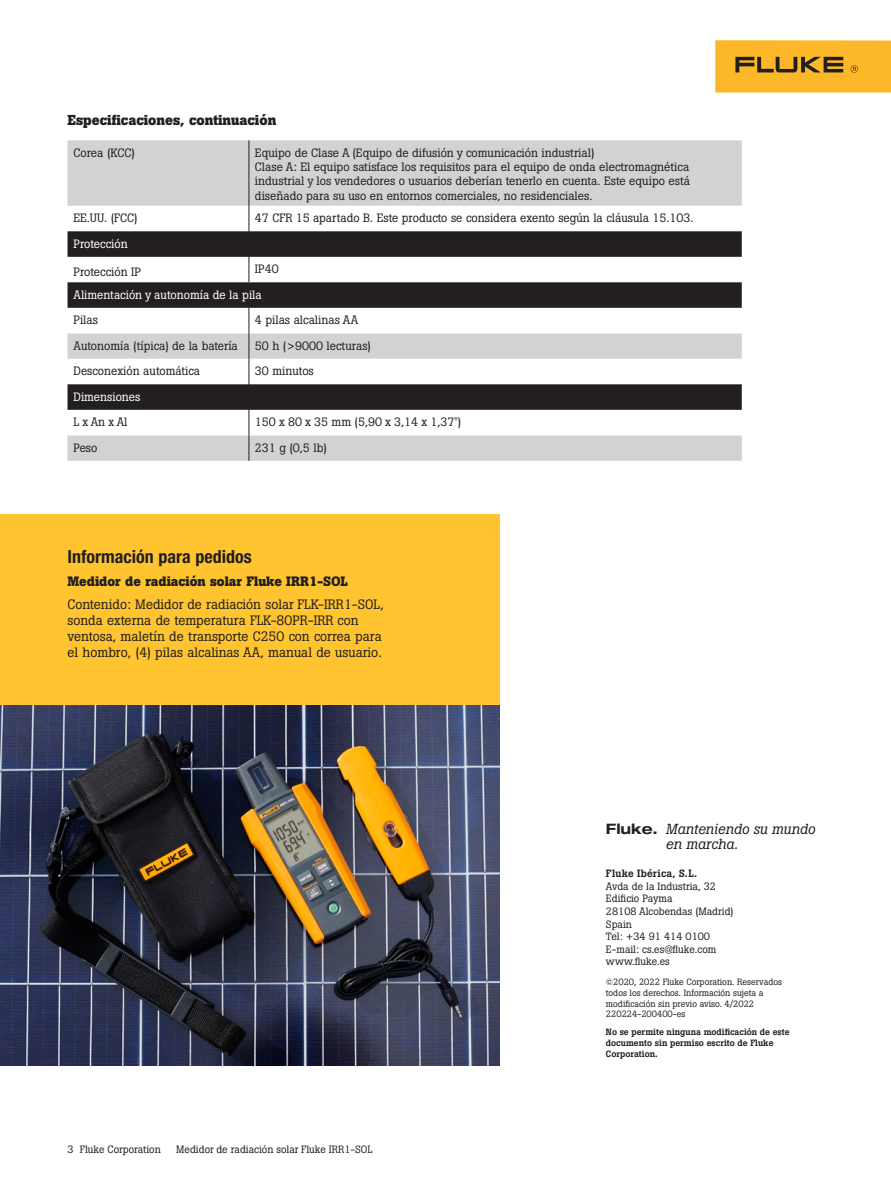
<style>
.page{position:relative;width:891px;height:1188px;background:#fff}
.page>*{position:absolute;margin:0;border:0;box-sizing:border-box;transform-origin:0 0}
.Specifications_Ord_I{font:700 condensed 18px "Helvetica Neue LT Pro";color:#231f20}
.t1{font:italic 14.4px/14.4px "Boton Pro";color:#231f20}
.Subhead_3{font:700 14.25px "Boton Pro";color:#231f20}
._2nd_level_subhead{font:13.5px/16.2px "Boton Pro";color:#231f20}
._2nd_level_subhead-2{font:700 13.5px "Boton Pro";color:#231f20}
.t2{font:12px/14.4px "Boton Pro";color:#231f20;text-align:justify}
.t3{font:12px "Boton Pro";color:#fff}
.Address_regular{font:10.5px "Boton Pro";color:#231f20}
.Address_medium{font:500 10.5px "Boton Pro";letter-spacing:.025em;color:#231f20}
.Copyright_line{font:9px/10.8px "Boton Pro";color:#231f20}
.Modifications{font:500 9px/10.8px "Boton Pro";color:#231f20}
.s1{font-family:"Helvetica Neue LT Pro";font-weight:700;font-style:normal;font-stretch:expanded}
</style>
<div class="page">
<div style="left:0;top:514px;width:499px;height:191px;background:#ffc42f"></div>
<div style="left:716px;top:40px;width:175px;height:52px;background:#fcb828"></div>
<svg style="left:735px;top:57px;width:108px;height:15px"></svg>
<svg style="left:851px;top:65px;width:7px;height:8px"></svg>
<div style="left:68px;top:140px;width:674px;height:321px;background:#d1d2d4"></div>
<svg style="left:68px;top:206px;width:674px;height:229px"></svg>
<svg style="left:68px;top:231px;width:674px;height:179px"></svg>
<hr style="left:249px;top:140px;width:1px;height:66px;background:#231f20">
<svg style="left:249px;top:206px;width:1px;height:76px"></svg>
<svg style="left:249px;top:308px;width:1px;height:153px"></svg>
<img style="left:0;top:705px;width:499px;height:360px">
<p class="Subhead_3" style="left:68px;top:111px;width:210px">Especificaciones, continuación</p>
<p class="t2" style="left:74px;top:145px;width:63px">Corea (KCC)</p>
<p class="t2" style="left:255px;top:145px;width:341px">Equipo de Clase A (Equipo de difusión y comunicación industrial)</p>
<p class="t2" style="left:255px;top:160px;width:437px">Clase A: El equipo satisface los requisitos para el equipo de onda electromagnética industrial y los vendedores o usuarios deberían tenerlo en cuenta. Este equipo está diseñado para su uso en entornos comerciales, no residenciales.</p>
<p class="t2" style="left:74px;top:211px;width:66px">EE.UU. (FCC)</p>
<p class="t2" style="left:255px;top:211px;width:440px">47 CFR 15 apartado B. Este producto se considera exento según la cláusula 15.103.</p>
<p class="t3" style="left:74px;top:236px;width:56px">Protección</p>
<p class="t2" style="left:74px;top:265px;width:69px">Protección IP</p>
<p class="t2" style="left:255px;top:262px;width:25px">IP40</p>
<p class="t3" style="left:74px;top:287px;width:190px">Alimentación y autonomía de la pila</p>
<p class="t2" style="left:74px;top:313px;width:26px">Pilas</p>
<p class="t2" style="left:255px;top:313px;width:105px">4 pilas alcalinas AA</p>
<p class="t2" style="left:74px;top:338px;width:166px">Autonomía (típica) de la batería</p>
<p class="t2" style="left:255px;top:338px;width:118px">50 h (&gt;9000 lecturas)</p>
<p class="t2" style="left:74px;top:364px;width:128px">Desconexión automática</p>
<p class="t2" style="left:255px;top:364px;width:60px">30 minutos</p>
<p class="t3" style="left:74px;top:389px;width:68px">Dimensiones</p>
<p class="t2" style="left:74px;top:415px;width:56px">L x An x Al</p>
<p class="t2" style="left:255px;top:415px;width:208px">150 x 80 x 35 mm (5,90 x 3,14 x 1,37")</p>
<p class="t2" style="left:74px;top:440px;width:25px">Peso</p>
<p class="t2" style="left:255px;top:440px;width:73px">231 g (0,5 lb)</p>
<p class="Specifications_Ord_I" style="left:68px;top:545px;width:186px">Información para pedidos</p>
<p class="_2nd_level_subhead-2" style="left:68px;top:572px;width:282px">Medidor de radiación solar Fluke IRR1-SOL</p>
<p class="_2nd_level_subhead" style="left:68px;top:596px;width:318px">Contenido: Medidor de radiación solar FLK-IRR1-SOL, sonda externa de temperatura FLK-80PR-IRR con ventosa, maletín de transporte C250 con correa para el hombro, (4) pilas alcalinas AA, manual de usuario.</p>
<p class="Address_regular" style="left:68px;top:1142px;width:95px">3 Fluke Corporation</p>
<p class="Address_regular" style="left:176px;top:1142px;width:198px">Medidor de radiación solar Fluke IRR1-SOL</p>
<p class="t1" style="left:666px;top:822px;width:151px;text-indent:-60px"><span class="s1">Fluke.</span> Manteniendo su mundo en marcha.</p>
<p class="Address_medium" style="left:606px;top:867px;width:93px">Fluke Ibérica, S.L.</p>
<p class="Address_regular" style="left:606px;top:879px;width:112px">Avda de la Industria, 32</p>
<p class="Address_regular" style="left:606px;top:892px;width:68px">Edificio Payma</p>
<p class="Address_regular" style="left:606px;top:905px;width:129px">28108 Alcobendas (Madrid)</p>
<p class="Address_regular" style="left:606px;top:917px;width:28px">Spain</p>
<p class="Address_regular" style="left:606px;top:930px;width:106px">Tel: +34 91 414 0100</p>
<p class="Address_regular" style="left:606px;top:942px;width:112px">E-mail: cs.es@fluke.com</p>
<p class="Address_regular" style="left:606px;top:955px;width:65px">www.fluke.es</p>
<p class="Copyright_line" style="left:606px;top:976px;width:178px">©2020, 2022 Fluke Corporation. Reservados todos los derechos. Información sujeta a modificación sin previo aviso. 4/2022<br>220224-200400-es</p>
<p class="Modifications" style="left:606px;top:1027px;width:185px">No se permite ninguna modificación de este documento sin permiso escrito de Fluke<br>Corporation.</p>
</div>
